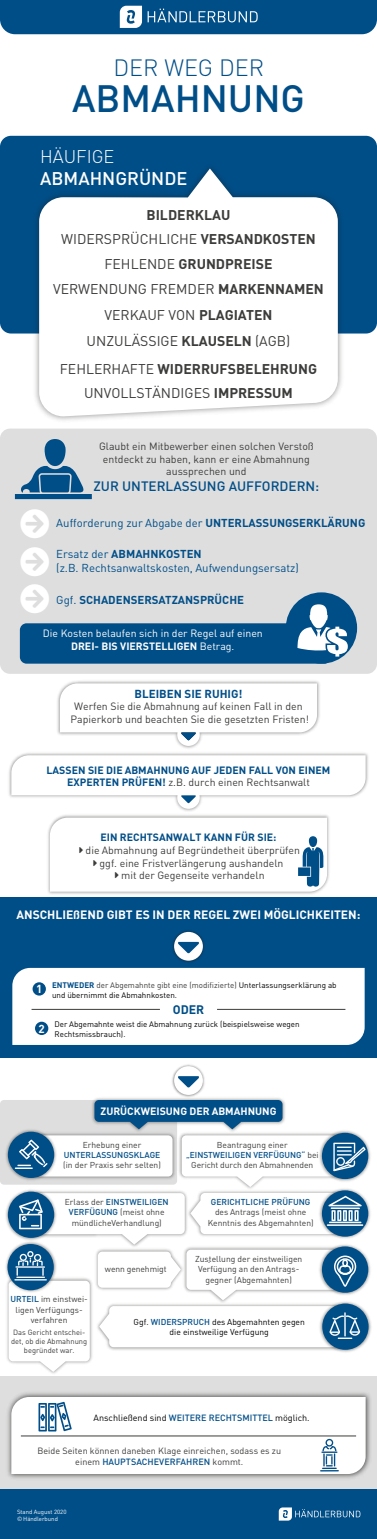
<style>
.page{position:relative;width:377px;height:1539px;background:#fff}
.page>*{position:absolute;margin:0;border:0;box-sizing:border-box;transform-origin:0 0}
.t1{font:500 37.6px "DIN Pro";color:#004e88}
.t2{font:300 23.3px "DIN Pro";color:#004e88}
.t3{font:500 18.15px "DIN Pro";color:#fff}
.t4{font:300 18.15px "DIN Pro";color:#fff}
.t5{font:13.95px/24.6px "DIN Pro";color:#3c3c3b;text-align:center}
.t6{font:700 13.95px "DIN Pro";color:#3c3c3b}
.t7{font:500 13.5px "DIN Pro";color:#004e88}
.t8{font:700 12.25px "DIN Pro";color:#004e88}
.t9{font:700 12px "DIN Pro";color:#fff}
.t10{font:700 11.5px "DIN Pro";color:#004e88}
.t11{font:700 11.5px "DIN Pro";color:#fff}
.t12{font:11.4px/13.7px "DIN Pro";color:#004e88}
.t13{font:700 11.4px "DIN Pro";color:#004e88}
.t14{font:10.5px/12.6px "DIN Pro";color:#3c3c3b;text-align:center}
.t15{font:700 10.5px/12.6px "DIN Pro";color:#004e88;text-align:center}
.t16{font:10.5px/12.6px "DIN Pro";color:#fff;text-align:center}
.t17{font:700 10.5px "DIN Pro";color:#fff}
.t18{font:9px/10.8px "DIN Pro";color:#3c3c3b;text-align:center}
.t19{font:9px "DIN Pro";color:#000}
.t20{font:8.5px/10.2px "DIN Pro";color:#3c3c3b;text-align:center}
.t21{font:8.5px/10.2px "DIN Pro";color:#000;text-align:center}
.t22{font:500 8.5px "DIN Pro";color:#004e88}
.t23{font:8px/9.6px "DIN Pro";color:#000}
.t24{font:7.5px/9px "DIN Pro";color:#3c3c3b;text-align:center}
.t25{font:6px/7.2px "DIN Pro";color:#fff}
.s1{font-weight:700}
.s2{font-weight:400}
.s3{font-weight:400;color:#3c3c3b}
.s4{font-weight:700;color:#004e88}
.s5{color:#3c3c3b}
.s6{font-weight:500;color:#004e88}
</style>
<div class="page">
<div style="left:0;top:428px;width:376px;height:245px;background:#dedede;border-radius:10px"></div>
<div style="left:0;top:1099px;width:177px;height:85px;background:#dedede;border-radius:4px"></div>
<div style="left:0;top:1375px;width:376px;height:122px;background:#dedede"></div>
<img style="left:7px;top:1392px;width:364px;height:87px">
<div style="left:11px;top:1396px;width:354px;height:77px;background:#fff"></div>
<hr style="left:21px;top:1435px;width:335px;height:1px;background:#3c3c3b">
<img style="left:4px;top:1294px;width:90px;height:82px">
<img style="left:176px;top:1133px;width:142px;height:58px">
<img style="left:59px;top:1133px;width:118px;height:47px">
<div style="left:35px;top:1135px;width:137px;height:41px;background:#fff;border-radius:5px"></div>
<div style="left:0;top:897px;width:376px;height:160px;background:#004e88"></div>
<img style="left:48px;top:815px;width:281px;height:79px">
<img style="left:9px;top:753px;width:359px;height:58px">
<svg style="left:11px;top:755px;width:354px;height:53px"></svg>
<img style="left:57px;top:681px;width:263px;height:68px">
<div style="left:0;top:1488px;width:376px;height:50px;background:#004e88"></div>
<svg style="left:0;top:0;width:376px;height:34px;background:#11598f"></svg>
<svg style="left:278px;top:1507px;width:82px;height:13px"></svg>
<img style="left:90px;top:1098px;width:195px;height:35px">
<svg style="left:94px;top:1099px;width:188px;height:30px"></svg>
<div style="left:0;top:136px;width:376px;height:197px;background:#004e88;border-radius:11px"></div>
<img style="left:30px;top:209px;width:316px;height:212px">
<svg style="left:39px;top:168px;width:298px;height:248px;fill:#fff"></svg>
<svg style="left:15px;top:439px;width:77px;height:60px"></svg>
<div style="left:20px;top:623px;width:311px;height:40px;background:#004e88;border-radius:7px"></div>
<div style="left:285px;top:592px;width:72px;height:71px;background:#004e88;border-radius:50%"></div>
<svg style="left:297px;top:604px;width:50px;height:52px"></svg>
<svg style="left:60px;top:683px;width:257px;height:63px"></svg>
<img style="left:172px;top:930px;width:32px;height:33px">
<div style="left:174px;top:931px;width:29px;height:29px;background:#fff;border-radius:50%"></div>
<svg style="left:178px;top:941px;width:21px;height:12px"></svg>
<img style="left:172px;top:1064px;width:33px;height:34px">
<div style="left:174px;top:1066px;width:29px;height:28px;background:#fff;border-radius:50%"></div>
<svg style="left:178px;top:1076px;width:21px;height:11px"></svg>
<div style="left:12px;top:967px;width:352px;height:77px;background:#fff"></div>
<div style="left:33px;top:982px;width:13px;height:13px;background:#004e88;border-radius:50%"></div>
<div style="left:35px;top:1021px;width:13px;height:13px;background:#004e88;border-radius:50%"></div>
<hr style="left:32px;top:1009px;width:128px;height:1px;background:#3c3c3b">
<hr style="left:217px;top:1009px;width:128px;height:1px;background:#3c3c3b">
<svg style="left:320px;top:1438px;width:18px;height:33px"></svg>
<img style="left:318px;top:1130px;width:53px;height:41px">
<svg style="left:322px;top:1132px;width:46px;height:46px"></svg>
<svg style="left:181px;top:1135px;width:184px;height:51px"></svg>
<img style="left:6px;top:1130px;width:53px;height:50px">
<div style="left:8px;top:1131px;width:46px;height:46px;background:#004e88;border-radius:50%"></div>
<svg style="left:15px;top:1139px;width:32px;height:29px"></svg>
<img style="left:318px;top:1188px;width:53px;height:45px">
<div style="left:322px;top:1190px;width:46px;height:46px;background:#004e88;border-radius:50%"></div>
<hr style="left:326px;top:1224px;width:37px;height:1px;background:#fff">
<img style="left:361px;top:1307px;width:10px;height:40px">
<div style="left:322px;top:1303px;width:46px;height:46px;background:#004e88;border-radius:50%"></div>
<img style="left:5px;top:1255px;width:4px;height:39px">
<img style="left:5px;top:1189px;width:54px;height:38px">
<img style="left:361px;top:1250px;width:10px;height:39px">
<div style="left:322px;top:1246px;width:46px;height:46px;background:#004e88;border-radius:50%"></div>
<svg style="left:9px;top:1192px;width:352px;height:179px"></svg>
<svg style="left:38px;top:1401px;width:34px;height:30px"></svg>
<svg style="left:50px;top:817px;width:277px;height:74px"></svg>
<h2 class="t2" style="left:113px;top:51px;width:152px">DER WEG DER</h2>
<h1 class="t1" style="left:72px;top:72px;width:234px">ABMAHNUNG</h1>
<h3 class="t4" style="left:40px;top:144px;width:76px">HÄUFIGE</h3>
<h3 class="t3" style="left:40px;top:166px;width:149px">ABMAHNGRÜNDE</h3>
<h3 class="t6" style="left:146px;top:205px;width:85px">BILDERKLAU</h3>
<h3 class="t5" style="left:61px;top:226px;width:256px">WIDERSPRÜCHLICHE <span class="s1">VERSANDKOSTEN<br></span>FEHLENDE <span class="s1">GRUNDPREISE</span></h3>
<h3 class="t5" style="left:53px;top:276px;width:272px">VERWENDUNG FREMDER <span class="s1">MARKENNAMEN</span></h3>
<h3 class="t5" style="left:104px;top:302px;width:169px">VERKAUF VON <span class="s1">PLAGIATEN</span></h3>
<h3 class="t5" style="left:86px;top:328px;width:205px">UNZULÄSSIGE <span class="s1">KLAUSELN</span> (AGB)</h3>
<h3 class="t6" style="left:60px;top:359px;width:258px"><span class="s2">FEHLERHAFTE</span> WIDERRUFSBELEHRUNG</h3>
<h3 class="t5" style="left:84px;top:380px;width:210px">UNVOLLSTÄNDIGES <span class="s1">IMPRESSUM</span></h3>
<p class="t14" style="left:99px;top:439px;width:216px">Glaubt ein Mitbewerber einen solchen Verstoß entdeckt zu haben, kann er eine Abmahnung aussprechen und</p>
<h3 class="t7" style="left:93px;top:476px;width:227px">ZUR UNTERLASSUNG AUFFORDERN:</h3>
<h3 class="t12" style="left:56px;top:515px;width:310px">Aufforderung zur Abgabe der <span class="s1">UNTERLASSUNGSERKLÄRUNG</span></h3>
<h3 class="t12" style="left:56px;top:547px;width:244px">Ersatz der <span class="s1">ABMAHNKOSTEN<br></span>(z.B. Rechtsanwaltskosten, Aufwendungsersatz)</h3>
<h3 class="t13" style="left:56px;top:592px;width:189px"><span class="s2">Ggf.</span> SCHADENSERSATZANSPRÜCHE</h3>
<p class="t16" style="left:43px;top:626px;width:221px">Die Kosten belaufen sich in der Regel auf einen<br><span class="s1">DREI- BIS VIERSTELLIGEN</span> Betrag.</p>
<h3 class="t10" style="left:134px;top:686px;width:109px">BLEIBEN SIE RUHIG!</h3>
<p class="t14" style="left:70px;top:700px;width:240px">Werfen Sie die Abmahnung auf keinen Fall in den<br>Papierkorb und beachten Sie die gesetzten Fristen!</p>
<p class="t15" style="left:46px;top:763px;width:285px">LASSEN SIE DIE ABMAHNUNG AUF JEDEN FALL VON EINEM<br>EXPERTEN PRÜFEN! <span class="s3">z.B. durch einen Rechtsanwalt</span></p>
<p class="t15" style="left:100px;top:830px;width:177px">EIN RECHTSANWALT KANN FÜR SIE:</p>
<p class="t14" style="left:85px;top:843px;width:216px">die Abmahnung auf Begründetheit überprüfen ggf. eine Fristverlängerung aushandeln<br>mit der Gegenseite verhandeln</p>
<h3 class="t9" style="left:16px;top:906px;width:345px">ANSCHLIEßEND GIBT ES IN DER REGEL ZWEI MÖGLICHKEITEN:</h3>
<h3 class="t11" style="left:36px;top:981px;width:8px">1</h3>
<h3 class="t11" style="left:38px;top:1020px;width:8px">2</h3>
<p class="t23" style="left:52px;top:979px;width:286px"><span class="s4">ENTWEDER</span> <span class="s5">der Abgemahnte gibt eine (modifizierte)</span> Unterlassungserklärung ab und übernimmt die Abmahnkosten.</p>
<h3 class="t8" style="left:173px;top:1001px;width:33px">ODER</h3>
<p class="t23" style="left:54px;top:1019px;width:246px">Der Abgemahnte weist die Abmahnung zurück (beispielsweise wegen<br>Rechtsmissbrauch).</p>
<p class="t17" style="left:100px;top:1103px;width:177px">ZURÜCKWEISUNG DER ABMAHNUNG</p>
<p class="t20" style="left:83px;top:1139px;width:60px">Erhebung einer</p>
<p class="t22" style="left:64px;top:1149px;width:98px">UNTERLASSUNGSKLAGE</p>
<p class="t20" style="left:63px;top:1159px;width:99px">(in der Praxis sehr selten)</p>
<p class="t20" style="left:186px;top:1139px;width:134px">Beantragung einer <span class="s6">„EINSTWEILIGEN VERFÜGUNG“</span> bei<br>Gericht durch den Abmahnenden</p>
<p class="t22" style="left:211px;top:1196px;width:101px">GERICHTLICHE PRÜFUNG</p>
<p class="t20" style="left:207px;top:1206px;width:107px">des Antrags (meist ohne<br>Kenntnis des Abgemahnten)</p>
<p class="t20" style="left:65px;top:1196px;width:105px;line-height:10.3px">Erlass der <span class="s6">EINSTWEILIGEN<br>VERFÜGUNG</span> (meist ohne mündlicheVerhandlung)</p>
<p class="t20" style="left:105px;top:1263px;width:63px">wenn genehmigt</p>
<p class="t20" style="left:195px;top:1253px;width:109px">Zustellung der einstweiligen<br>Verfügung an den Antrags&shy;gegner (Abgemahnten)</p>
<p class="t21" style="left:133px;top:1316px;width:173px">Ggf. <span class="s6">WIDERSPRUCH</span> des Abgemahnten gegen die einstweilige Verfügung</p>
<p class="t20" style="left:11px;top:1293px;width:79px"><span class="s6">URTEIL</span> im einstwei&shy;ligen Verfügungs&shy;verfahren</p>
<p class="t24" style="left:11px;top:1327px;width:77px">Das Gericht entschei&shy;det, ob die Abmahnung begründet war.</p>
<p class="t19" style="left:93px;top:1411px;width:217px">Anschließend sind <span class="s6">WEITERE RECHTSMITTEL</span> möglich.</p>
<p class="t18" style="left:37px;top:1444px;width:245px">Beide Seiten können daneben Klage einreichen, sodass es zu einem <span class="s6">HAUPTSACHEVERFAHREN</span> kommt.</p>
<p class="t25" style="left:17px;top:1507px;width:51px">Stand August 2020 © Händlerbund</p>
</div>
